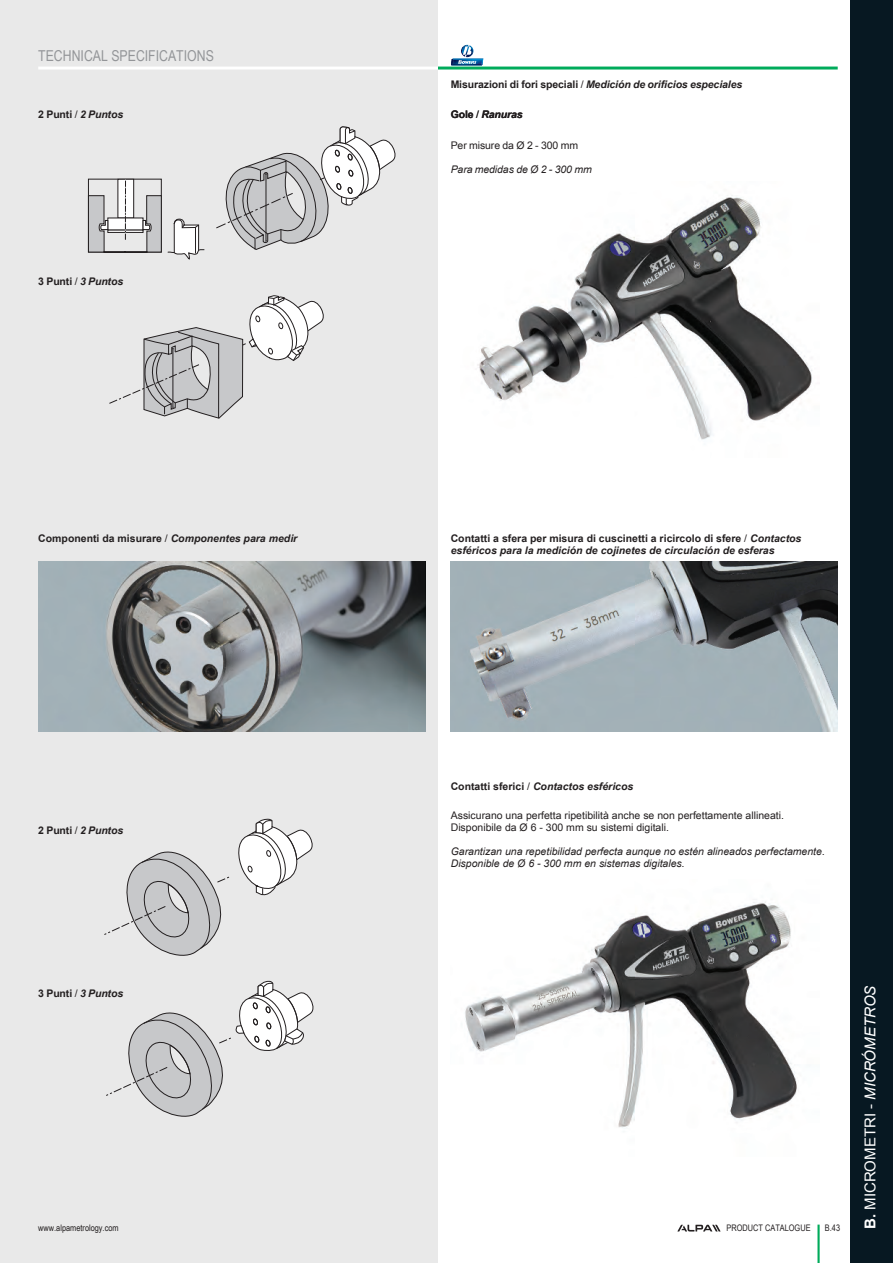
<style>
.page{position:relative;width:893px;height:1263px;background:#fff}
.page>*{position:absolute;margin:0;border:0;box-sizing:border-box;transform-origin:0 0}
.t1{font:15px "Arial Link";color:#fff}
.t2{font:15px "Arial Link Narrow";color:#939598}
.t3{font:italic 700 10.5px/12px "Arial Link";color:#231f20}
.t4{font:italic 10.5px/12px "Arial Link";color:#231f20}
.t5{font:10.5px/12px "Arial Link";color:#231f20}
.t6{font:700 10.5px "Arial Link";color:#231f20}
.t7{font:9px "Arial Link Narrow";color:#231f20}
.s1{font-style:normal}
.s2{font-weight:400;font-style:normal}
.s3{font-weight:400}
.s4{font-style:italic}
.s5{font-weight:700}
</style>
<div class="page">
<div style="left:0;top:0;width:438px;height:1263px;background:#e9e9e9"></div>
<div style="left:850px;top:0;width:43px;height:1263px;background:#071822"></div>
<hr style="left:817px;top:1224px;width:3px;height:39px;background:#00ab5b">
<svg style="left:677px;top:1225px;width:43px;height:6px"></svg>
<svg style="left:109px;top:296px;width:215px;height:123px"></svg>
<svg style="left:88px;top:179px;width:117px;height:81px"></svg>
<svg style="left:216px;top:127px;width:180px;height:123px"></svg>
<img style="left:477px;top:195px;width:335px;height:245px">
<img style="left:38px;top:562px;width:387px;height:170px">
<img style="left:451px;top:562px;width:387px;height:170px">
<svg style="left:104px;top:819px;width:209px;height:137px"></svg>
<svg style="left:106px;top:980px;width:208px;height:137px"></svg>
<img style="left:465px;top:901px;width:332px;height:227px">
<hr style="left:438px;top:67px;width:400px;height:3px;background:#00ab5b">
<hr style="left:451px;top:65px;width:31px;height:1px;background:#00457b">
<svg style="left:451px;top:45px;width:32px;height:20px"></svg>
<hr style="left:38px;top:67px;width:400px;height:3px;background:#fff">
<h1 class="t2" style="left:38px;top:47px;width:177px">TECHNICAL SPECIFICATIONS</h1>
<p class="t3" style="left:451px;top:79px;width:293px"><span class="s1">Misurazioni di fori speciali</span> <span class="s2">/</span> Medición de orificios especiales</p>
<p class="t3" style="left:38px;top:109px;width:86px"><span class="s1">2 Punti</span> <span class="s2">/</span> 2 Puntos</p>
<p class="t3" style="left:451px;top:109px;width:73px"><span class="s1">Gole</span> <span class="s2">/</span> Ranuras</p>
<p class="t3" style="left:38px;top:275px;width:86px"><span class="s1">3 Punti</span> <span class="s2">/</span> 3 Puntos</p>
<p class="t5" style="left:451px;top:139px;width:129px">Per misure da Ø 2 - 300 mm</p>
<p class="t4" style="left:451px;top:164px;width:143px">Para medidas de Ø 2 - 300 mm</p>
<p class="t6" style="left:38px;top:532px;width:261px">Componenti da misurare <span class="s3">/</span> <span class="s4">Componentes para medir</span></p>
<p class="t3" style="left:451px;top:532px;width:352px"><span class="s1">Contatti a sfera per misura di cuscinetti a ricircolo di sfere</span> <span class="s2">/</span> Contactos esféricos para la medición de cojinetes de circulación de esferas</p>
<p class="t3" style="left:38px;top:825px;width:86px"><span class="s1">2 Punti</span> <span class="s2">/</span> 2 Puntos</p>
<p class="t3" style="left:451px;top:780px;width:184px"><span class="s1">Contatti sferici</span> <span class="s2">/</span> Contactos esféricos</p>
<p class="t5" style="left:451px;top:809px;width:335px">Assicurano una perfetta ripetibilità anche se non perfettamente allineati.<br>Disponibile da Ø 6 - 300 mm su sistemi digitali.</p>
<p class="t4" style="left:451px;top:845px;width:376px">Garantizan una repetibilidad perfecta aunque no estén alineados perfectamente.<br>Disponible de Ø 6 - 300 mm en sistemas digitales.</p>
<p class="t3" style="left:38px;top:987px;width:86px"><span class="s1">3 Punti</span> <span class="s2">/</span> 3 Puntos</p>
<p class="t7" style="left:726px;top:1223px;width:86px">PRODUCT CATALOGUE</p>
<p class="t7" style="left:38px;top:1223px;width:82px">www.alpametrology.com</p>
<p class="t7" style="left:825px;top:1223px;width:17px">B.43</p>
<h1 class="t1" style="left:862px;top:1229px;width:245px;rotate:-90deg"><span class="s5">B.</span> MICROMETRI - <span class="s4">MICRÓMETROS</span></h1>
</div>
